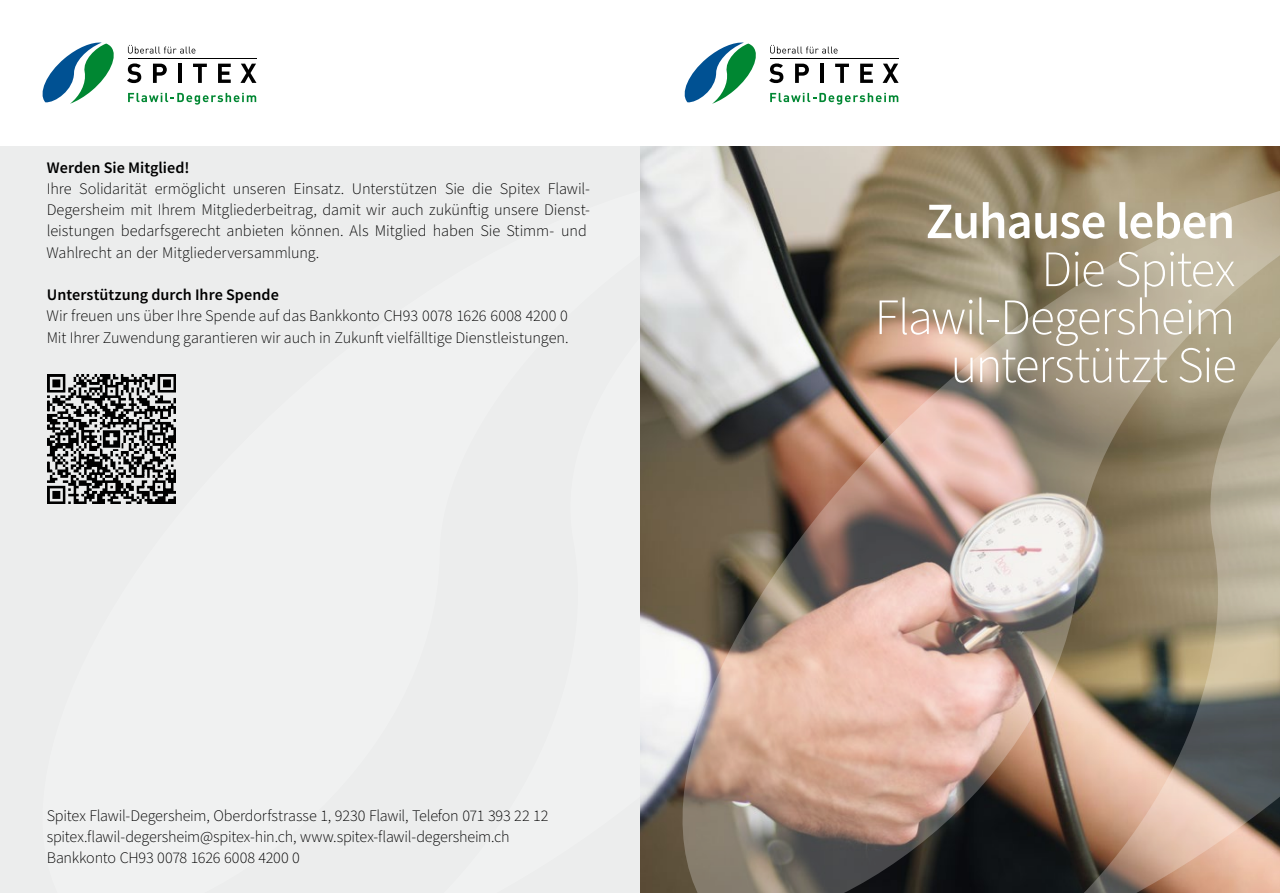
<style>
.page{position:relative;width:1280px;height:893px;background:#fff}
.page>*{position:absolute;margin:0;border:0;box-sizing:border-box;transform-origin:0 0}
.t1{font:300 51px/48px "Source Sans Pro";letter-spacing:-.025em;color:#fff;text-align:right}
.t2{font:600 51px "Source Sans Pro";letter-spacing:-.02em;color:#fff}
.t3{font:300 16.2px/21.3px "Source Sans Pro";letter-spacing:-.005em;color:#000}
.t4{font:600 16.2px "Source Sans Pro";color:#000}
</style>
<div class="page">
<img style="left:640px;top:147px;width:640px;height:746px">
<div style="left:0;top:147px;width:640px;height:746px;background:#eceded"></div>
<img style="left:681px;top:170px;width:599px;height:723px">
<svg style="left:684px;top:42px;width:72px;height:62px"></svg>
<svg style="left:769px;top:63px;width:14px;height:20px"></svg>
<svg style="left:795px;top:64px;width:14px;height:19px"></svg>
<hr style="left:820px;top:64px;width:4px;height:19px;background:#000">
<svg style="left:835px;top:64px;width:14px;height:19px"></svg>
<svg style="left:860px;top:64px;width:13px;height:19px"></svg>
<svg style="left:882px;top:64px;width:17px;height:19px"></svg>
<hr style="left:770px;top:58px;width:128px;height:1px;background:#000">
<svg style="left:770px;top:45px;width:67px;height:9px"></svg>
<svg style="left:770px;top:93px;width:128px;height:12px"></svg>
<svg style="left:42px;top:42px;width:72px;height:62px"></svg>
<svg style="left:127px;top:63px;width:14px;height:20px"></svg>
<svg style="left:153px;top:64px;width:14px;height:19px"></svg>
<hr style="left:178px;top:64px;width:4px;height:19px;background:#000">
<svg style="left:193px;top:64px;width:14px;height:19px"></svg>
<svg style="left:218px;top:64px;width:13px;height:19px"></svg>
<svg style="left:240px;top:64px;width:16px;height:19px"></svg>
<hr style="left:128px;top:58px;width:128px;height:1px;background:#000">
<svg style="left:128px;top:45px;width:67px;height:9px"></svg>
<svg style="left:128px;top:93px;width:128px;height:12px"></svg>
<img style="left:47px;top:375px;width:129px;height:128px">
<p class="t4" style="left:47px;top:157px;width:144px">Werden Sie Mitglied!</p>
<p class="t3" style="left:47px;top:178px;width:545px">Ihre Solidarität ermöglicht unseren Einsatz. Unterstützen Sie die Spitex Flawil-Degersheim mit Ihrem Mitgliederbeitrag, damit wir auch zukünftig unsere Dienst&shy;leistungen bedarfsgerecht anbieten können. Als Mitglied haben Sie Stimm- und Wahlrecht an der Mitgliederversammlung.</p>
<p class="t4" style="left:47px;top:284px;width:234px">Unterstützung durch Ihre Spende</p>
<p class="t3" style="left:47px;top:306px;width:524px">Wir freuen uns über Ihre Spende auf das Bankkonto CH93 0078 1626 6008 4200 0<br>Mit Ihrer Zuwendung garantieren wir auch in Zukunft vielfälltige Dienstleistungen.</p>
<p class="t3" style="left:47px;top:805px;width:503px">Spitex Flawil-Degersheim, Oberdorfstrasse 1, 9230 Flawil, Telefon 071 393 22 12 spitex.flawil-degersheim@spitex-hin.ch, www.spitex-flawil-degersheim.ch<br>Bankkonto CH93 0078 1626 6008 4200 0</p>
<h1 class="t2" style="left:926px;top:188px;width:311px">Zuhause leben</h1>
<h1 class="t1" style="left:874px;top:247px;width:364px">Die Spitex<br>Flawil-Degersheim unterstützt Sie</h1>
</div>
